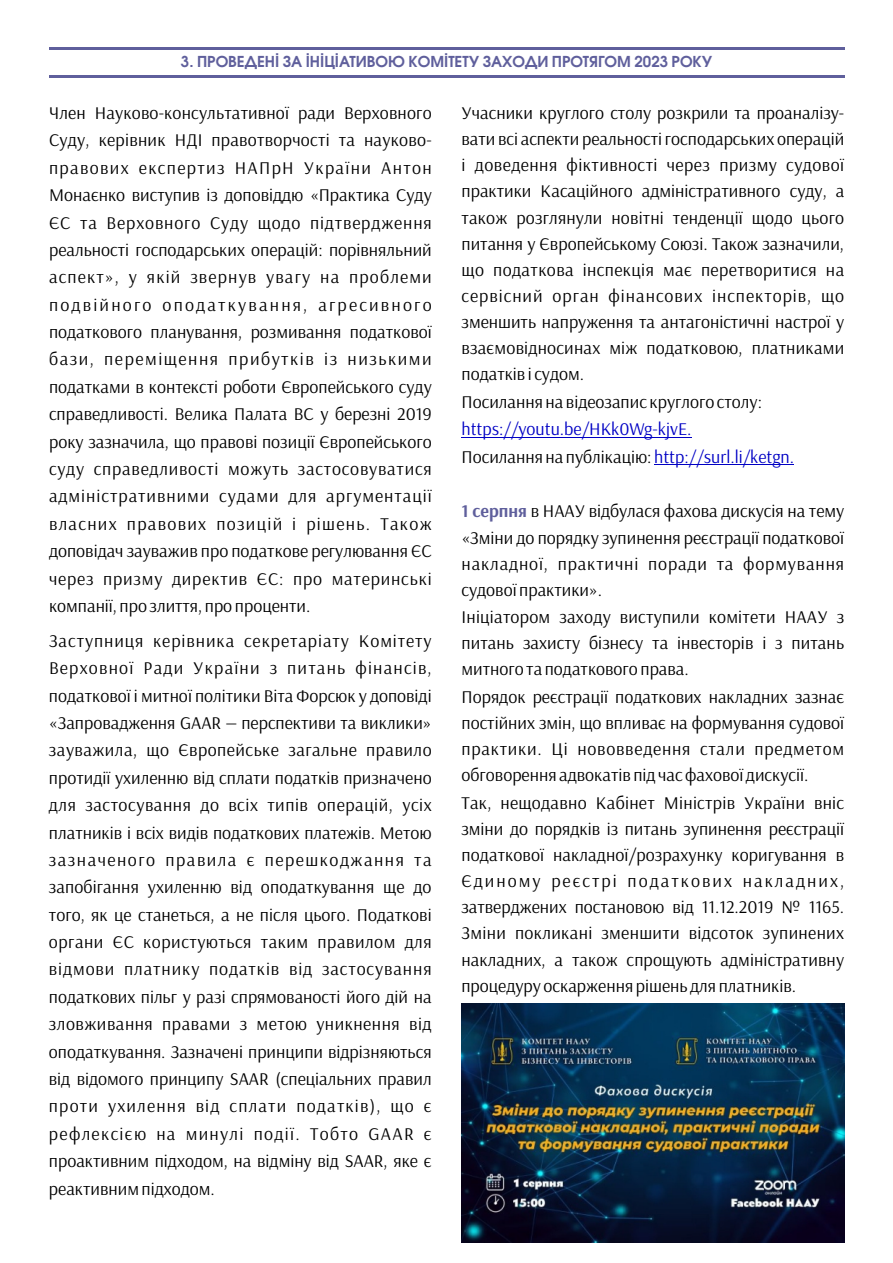
<style>
.page{position:relative;width:893px;height:1263px;background:#fff}
.page>*{position:absolute;margin:0;border:0;box-sizing:border-box;transform-origin:0 0}
.t1{font:18px/27.5px "Arsenal";color:#000;text-align:justify}
.t2{font:18px/27.5px "Arsenal";color:#0000c4}
.t3{font:600 15px "Avant Garde Gothic C";color:#5f5f9c}
.s1{color:#000}
.s2{font-weight:700;color:#5f5f9c}
</style>
<div class="page">
<hr style="left:49px;top:47px;width:795px;height:3px;background:#5f5f9c">
<hr style="left:49px;top:75px;width:795px;height:2px;background:#5f5f9c">
<img style="left:462px;top:1004px;width:382px;height:239px">
<hr style="left:462px;top:437px;width:230px;height:1px;background:#0000c4">
<hr style="left:654px;top:464px;width:140px;height:1px;background:#0000c4">
<p class="t3" style="left:181px;top:55px;width:533px">3. ПРОВЕДЕНІ ЗА ІНІЦІАТИВОЮ КОМІТЕТУ ЗАХОДИ ПРОТЯГОМ 2023 РОКУ</p>
<p class="t1" style="left:461px;top:99px;width:384px;line-height:26.2px;text-align:left">Учасники круглого столу розкрили та проаналізу&shy;вати всі аспекти реальності господарських операцій і доведення фіктивності через призму судової практики Касаційного адміністративного суду, а також розглянули новітні тенденції щодо цього питання у Європейському Союзі. Також зазначили, що податкова інспекція має перетворитися на сервісний орган фінансових інспекторів, що зменшить напруження та антагоністичні настрої у взаємовідносинах між податковою, платниками податків і судом.<br>Посилання на відеозапис круглого столу:</p>
<p class="t2" style="left:461px;top:415px;width:334px">https://youtu.be/HKk0Wg-kjvE.<br><span class="s1">Посилання на публікацію:</span> http://surl.li/ketgn.</p>
<p class="t1" style="left:461px;top:497px;width:384px;line-height:26.4px;text-align:left"><span class="s2">1 серпня</span> в НААУ відбулася фахова дискусія на тему «Зміни до порядку зупинення реєстрації податкової накладної, практичні поради та формування судової практики».<br>Ініціатором заходу виступили комітети НААУ з питань захисту бізнесу та інвесторів і з питань митного та податкового права.<br>Порядок реєстрації податкових накладних зазнає постійних змін, що впливає на формування судової практики. Ці нововведення стали предметом обговорення адвокатів під час фахової дискусії.<br>Так, нещодавно Кабінет Міністрів України вніс зміни до порядків із питань зупинення реєстрації податкової накладної/розрахунку коригування в Єдиному реєстрі податкових накладних, затверджених постановою від 11.12.2019 № 1165.<br>Зміни покликані зменшити відсоток зупинених накладних, а також спрощують адміністративну процедуру оскарження рішень для платників.</p>
<p class="t1" style="left:49px;top:99px;width:384px">Член Науково-консультативної ради Верховного Суду, керівник НДІ правотворчості та науково&shy;правових експертиз НАПрН України Антон Монаєнко виступив із доповіддю «Практика Суду ЄС та Верховного Суду щодо підтвердження реальності господарських операцій: порівняльний аспект», у якій звернув увагу на проблеми подвійного оподаткування, агресивного податкового планування, розмивання податкової бази, переміщення прибутків із низькими податками в контексті роботи Європейського суду справедливості. Велика Палата ВС у березні 2019 року зазначила, що правові позиції Європейського суду справедливості можуть застосовуватися адміністративними судами для аргументації власних правових позицій і рішень. Також доповідач зауважив про податкове регулювання ЄС через призму директив ЄС: про материнські компанії, про злиття, про проценти.</p>
<p class="t1" style="left:49px;top:626px;width:384px">Заступниця керівника секретаріату Комітету Верховної Ради України з питань фінансів, податкової і митної політики Віта Форсюк у доповіді «Запровадження GAAR — перспективи та виклики» зауважила, що Європейське загальне правило протидії ухиленню від сплати податків призначено для застосування до всіх типів операцій, усіх платників і всіх видів податкових платежів. Метою зазначеного правила є перешкоджання та запобігання ухиленню від оподаткування ще до того, як це станеться, а не після цього. Податкові органи ЄС користуються таким правилом для відмови платнику податків від застосування податкових пільг у разі спрямованості його дій на зловживання правами з метою уникнення від оподаткування. Зазначені принципи відрізняються від відомого принципу SAAR (спеціальних правил проти ухилення від сплати податків), що є рефлексією на минулі події. Тобто GAAR є проактивним підходом, на відміну від SAAR, яке є реактивним підходом.</p>
</div>
